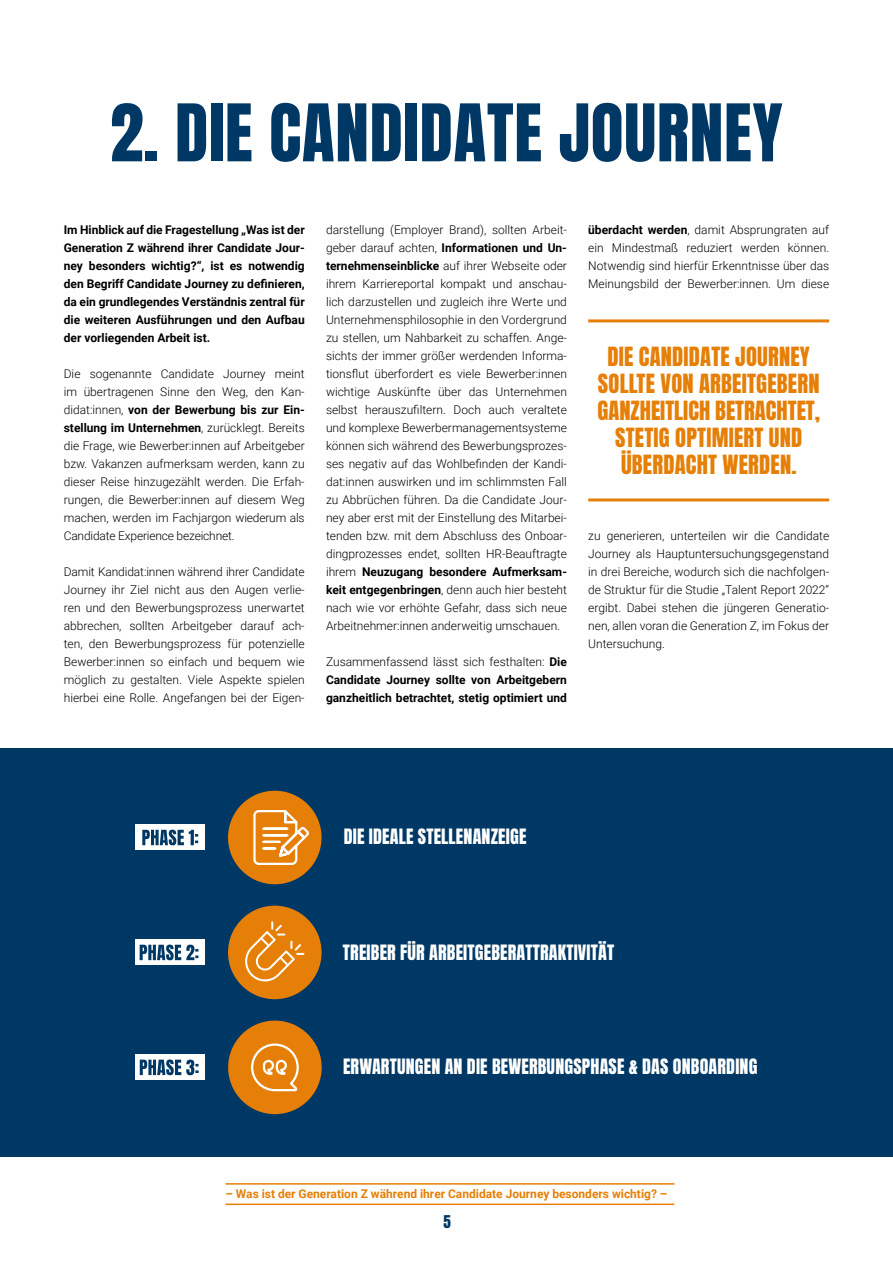
<style>
.page{position:relative;width:893px;height:1263px;background:#fff}
.page>*{position:absolute;margin:0;border:0;box-sizing:border-box;transform-origin:0 0}
.t1{font:67.5px "Anton";letter-spacing:.01em;color:#003865}
.t2{font:22.5px/27px "Anton";letter-spacing:.01em;color:#e57f07;text-align:center}
.t3{font:18px "Anton";letter-spacing:.01em;color:#fff}
.t4{font:15px "Anton";color:#003865}
.t5{font:300 12px/18px "Roboto";color:#000;text-align:justify}
.t6{font:700 12px/18px "Roboto";color:#000;text-align:justify}
.t7{font:700 12px "Roboto";color:#e57f07}
.s1{font-weight:700}
.s2{font-weight:300}
</style>
<div class="page">
<hr style="left:225px;top:1183px;width:449px;height:1px;background:#e57f07">
<hr style="left:225px;top:1203px;width:449px;height:2px;background:#e57f07">
<div style="left:0;top:748px;width:893px;height:409px;background:#003865"></div>
<hr style="left:588px;top:319px;width:241px;height:3px;background:#e57f07">
<hr style="left:588px;top:498px;width:241px;height:3px;background:#e57f07">
<div style="left:228px;top:791px;width:94px;height:93px;background:#e57f07;border-radius:50%"></div>
<svg style="left:253px;top:810px;width:56px;height:55px"></svg>
<div style="left:135px;top:825px;width:70px;height:25px;background:#fff"></div>
<svg style="left:142px;top:830px;width:56px;height:15px"></svg>
<div style="left:228px;top:1020px;width:94px;height:94px;background:#e57f07;border-radius:50%"></div>
<svg style="left:251px;top:1043px;width:48px;height:49px"></svg>
<div style="left:135px;top:1054px;width:70px;height:25px;background:#fff"></div>
<svg style="left:140px;top:1059px;width:59px;height:16px"></svg>
<div style="left:135px;top:940px;width:70px;height:25px;background:#fff"></div>
<svg style="left:140px;top:944px;width:58px;height:16px"></svg>
<div style="left:228px;top:906px;width:94px;height:93px;background:#e57f07;border-radius:50%"></div>
<svg style="left:245px;top:921px;width:59px;height:60px"></svg>
<h1 class="t1" style="left:110px;top:99px;width:674px">2. DIE CANDIDATE JOURNEY</h1>
<p class="t6" style="left:64px;top:220px;width:242px">Im Hinblick auf die Fragestellung „Was ist der Generation Z während ihrer Candidate Jour&shy;ney besonders wichtig?“, ist es notwendig den Begriff Candidate Journey zu definieren, da ein grundlegendes Verständnis zentral für die weiteren Ausführungen und den Aufbau der vorliegenden Arbeit ist.</p>
<p class="t5" style="left:64px;top:364px;width:242px">Die sogenannte Candidate Journey meint im übertragenen Sinne den Weg, den Kan&shy;didat:innen, <span class="s1">von der Bewerbung bis zur Ein&shy;stellung im Unternehmen</span>, zurücklegt. Bereits die Frage, wie Bewerber:innen auf Arbeitgeber bzw. Vakanzen aufmerksam werden, kann zu dieser Reise hinzugezählt werden. Die Erfah&shy;rungen, die Bewerber:innen auf diesem Weg machen, werden im Fachjargon wiederum als Candidate Experience bezeichnet.</p>
<p class="t5" style="left:64px;top:562px;width:242px">Damit Kandidat:innen während ihrer Candidate Journey ihr Ziel nicht aus den Augen verlie&shy;ren und den Bewerbungsprozess unerwartet abbrechen, sollten Arbeitgeber darauf ach&shy;ten, den Bewerbungsprozess für potenzielle Bewerber:innen so einfach und bequem wie möglich zu gestalten. Viele Aspekte spielen hierbei eine Rolle. Angefangen bei der Eigen-</p>
<p class="t5" style="left:326px;top:220px;width:242px">darstellung (Employer Brand), sollten Arbeit&shy;geber darauf achten, <span class="s1">Informationen und Un&shy;ternehmenseinblicke</span> auf ihrer Webseite oder ihrem Karriereportal kompakt und anschau&shy;lich darzustellen und zugleich ihre Werte und Unternehmensphilosophie in den Vordergrund zu stellen, um Nahbarkeit zu schaffen. Ange&shy;sichts der immer größer werdenden Informa&shy;tionsflut überfordert es viele Bewerber:innen wichtige Auskünfte über das Unternehmen selbst herauszufiltern. Doch auch veraltete und komplexe Bewerbermanagementsysteme können sich während des Bewerbungsprozes&shy;ses negativ auf das Wohlbefinden der Kandi&shy;dat:innen auswirken und im schlimmsten Fall zu Abbrüchen führen. Da die Candidate Jour&shy;ney aber erst mit der Einstellung des Mitarbei&shy;tenden bzw. mit dem Abschluss des Onboar&shy;dingprozesses endet, sollten HR-Beauftragte ihrem <span class="s1">Neuzugang besondere Aufmerksam&shy;keit entgegenbringen</span>, denn auch hier besteht nach wie vor erhöhte Gefahr, dass sich neue Arbeitnehmer:innen anderweitig umschauen.</p>
<p class="t6" style="left:326px;top:652px;width:242px"><span class="s2">Zusammenfassend lässt sich festhalten:</span> Die Candidate Journey sollte von Arbeitgebern ganzheitlich betrachtet, stetig optimiert und</p>
<p class="t5" style="left:588px;top:220px;width:242px"><span class="s1">überdacht werden</span>, damit Absprungraten auf ein Mindestmaß reduziert werden können.<br>Notwendig sind hierfür Erkenntnisse über das Meinungsbild der Bewerber:innen. Um diese</p>
<h2 class="t2" style="left:597px;top:345px;width:224px">DIE CANDIDATE JOURNEY<br>SOLLTE VON ARBEITGEBERN<br>GANZHEITLICH BETRACHTET,<br>STETIG OPTIMIERT UND<br>ÜBERDACHT WERDEN.</h2>
<p class="t5" style="left:588px;top:526px;width:242px">zu generieren, unterteilen wir die Candidate Journey als Hauptuntersuchungsgegenstand in drei Bereiche, wodurch sich die nachfolgen&shy;de Struktur für die Studie „Talent Report 2022“ ergibt. Dabei stehen die jüngeren Generatio&shy;nen, allen voran die Generation Z, im Fokus der Untersuchung.</p>
<h3 class="t3" style="left:344px;top:827px;width:184px">DIE IDEALE STELLENANZEIGE</h3>
<h3 class="t3" style="left:343px;top:943px;width:273px">TREIBER FÜR ARBEITGEBERATTRAKTIVITÄT</h3>
<h3 class="t3" style="left:343px;top:1058px;width:416px">ERWARTUNGEN AN DIE BEWERBUNGSPHASE &amp; DAS ONBOARDING</h3>
<p class="t7" style="left:225px;top:1186px;width:444px">– Was ist der Generation Z während ihrer Candidate Journey besonders wichtig? –</p>
<p class="t4" style="left:443px;top:1214px;width:9px">5</p>
</div>
